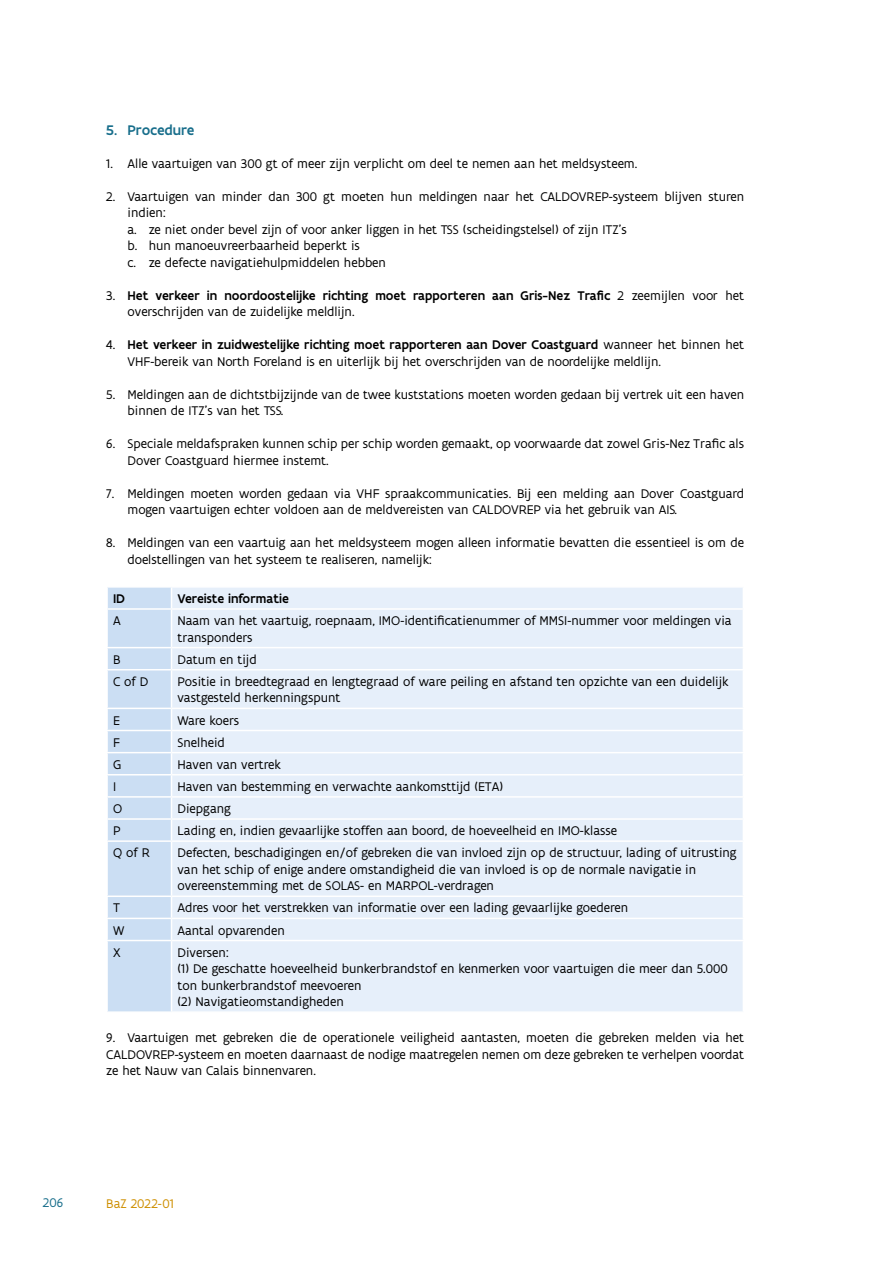
<style>
.page{position:relative;width:893px;height:1263px;background:#fff}
.page>*{position:absolute;margin:0;border:0;box-sizing:border-box;transform-origin:0 0}
.t1{font:500 15px "Flanders Art Sans";letter-spacing:-.01em;color:#186e8b}
.t2{font:13.5px/16.5px "Flanders Art Sans";color:#000}
.t3{font:500 13.5px/16.5px "Flanders Art Sans";color:#000}
.t4{font:13.5px "Flanders Art Sans";letter-spacing:.005em;color:#ce8f00}
.t5{font:13.5px "Flanders Art Sans";letter-spacing:-.03em;color:#000}
.t6{font:13.5px "Flanders Art Sans";color:#186e8b}
.s1{font-weight:400}
.s2{font-weight:500}
</style>
<div class="page">
<div style="left:172px;top:588px;width:571px;height:423px;background:#e6effa"></div>
<hr style="left:171px;top:608px;width:573px;height:2px;background:#fff">
<hr style="left:171px;top:647px;width:573px;height:1px;background:#fff">
<hr style="left:171px;top:669px;width:573px;height:1px;background:#fff">
<hr style="left:171px;top:708px;width:573px;height:1px;background:#fff">
<hr style="left:171px;top:730px;width:573px;height:1px;background:#fff">
<hr style="left:171px;top:752px;width:573px;height:1px;background:#fff">
<hr style="left:171px;top:774px;width:573px;height:1px;background:#fff">
<hr style="left:171px;top:796px;width:573px;height:2px;background:#fff">
<hr style="left:171px;top:818px;width:573px;height:2px;background:#fff">
<hr style="left:171px;top:840px;width:573px;height:2px;background:#fff">
<hr style="left:171px;top:895px;width:573px;height:2px;background:#fff">
<hr style="left:171px;top:918px;width:573px;height:1px;background:#fff">
<svg style="left:107px;top:587px;width:64px;height:424px;background:#cee0f3"></svg>
<hr style="left:106px;top:940px;width:65px;height:1px;background:#fff">
<hr style="left:106px;top:941px;width:2px;height:70px;background:#fff">
<hr style="left:171px;top:940px;width:573px;height:1px;background:#fff">
<p class="t1" style="left:106px;top:120px;width:90px">5. Procedure</p>
<p class="t2" style="left:106px;top:155px;width:533px">1. Alle vaartuigen van 300 gt of meer zijn verplicht om deel te nemen aan het meldsysteem.</p>
<p class="t2" style="left:128px;top:188px;width:618px;text-indent:-21px">2. Vaartuigen van minder dan 300 gt moeten hun meldingen naar het CALDOVREP-systeem blijven sturen indien:<br>a. ze niet onder bevel zijn of voor anker liggen in het TSS (scheidingstelsel) of zijn ITZ’s<br>b. hun manoeuvreerbaarheid beperkt is<br>c. ze defecte navigatiehulpmiddelen hebben</p>
<p class="t3" style="left:128px;top:287px;width:618px;text-indent:-21px"><span class="s1">3.</span> Het verkeer in noordoostelijke richting moet rapporteren aan Gris-Nez Trafic <span class="s1">2 zeemijlen voor het overschrijden van de zuidelijke meldlijn.</span></p>
<p class="t2" style="left:128px;top:337px;width:618px;text-indent:-21px">4. <span class="s2">Het verkeer in zuidwestelijke richting moet rapporteren aan Dover Coastguard</span> wanneer het binnen het<br>VHF-bereik van North Foreland is en uiterlijk bij het overschrijden van de noordelijke meldlijn.</p>
<p class="t2" style="left:128px;top:386px;width:618px;text-indent:-21px">5. Meldingen aan de dichtstbijzijnde van de twee kuststations moeten worden gedaan bij vertrek uit een haven binnen de ITZ’s van het TSS.</p>
<p class="t2" style="left:128px;top:436px;width:618px;text-indent:-21px">6. Speciale meldafspraken kunnen schip per schip worden gemaakt, op voorwaarde dat zowel Gris-Nez Trafic als<br>Dover Coastguard hiermee instemt.</p>
<p class="t2" style="left:128px;top:485px;width:618px;text-indent:-21px">7. Meldingen moeten worden gedaan via VHF spraakcommunicaties. Bij een melding aan Dover Coastguard mogen vaartuigen echter voldoen aan de meldvereisten van CALDOVREP via het gebruik van AIS.</p>
<p class="t2" style="left:128px;top:535px;width:618px;text-indent:-21px">8. Meldingen van een vaartuig aan het meldsysteem mogen alleen informatie bevatten die essentieel is om de doelstellingen van het systeem te realiseren, namelijk:</p>
<p class="t3" style="left:113px;top:590px;width:14px">ID</p>
<p class="t3" style="left:177px;top:590px;width:113px">Vereiste informatie</p>
<p class="t2" style="left:113px;top:613px;width:9px">A</p>
<p class="t2" style="left:177px;top:613px;width:556px">Naam van het vaartuig, roepnaam, IMO-identificatienummer of MMSI-nummer voor meldingen via transponders</p>
<p class="t2" style="left:113px;top:651px;width:9px">B</p>
<p class="t2" style="left:177px;top:651px;width:81px">Datum en tijd</p>
<p class="t2" style="left:113px;top:673px;width:37px">C of D</p>
<p class="t2" style="left:177px;top:673px;width:553px">Positie in breedtegraad en lengtegraad of ware peiling en afstand ten opzichte van een duidelijk vastgesteld herkenningspunt</p>
<p class="t2" style="left:113px;top:712px;width:8px">E</p>
<p class="t5" style="left:177px;top:712px;width:63px">Ware koers</p>
<p class="t2" style="left:113px;top:734px;width:8px">F</p>
<p class="t2" style="left:177px;top:734px;width:49px">Snelheid</p>
<p class="t2" style="left:113px;top:756px;width:10px">G</p>
<p class="t2" style="left:177px;top:756px;width:105px">Haven van vertrek</p>
<p class="t2" style="left:113px;top:778px;width:5px">I</p>
<p class="t2" style="left:177px;top:778px;width:327px">Haven van bestemming en verwachte aankomsttijd (ETA)</p>
<p class="t2" style="left:113px;top:800px;width:11px">O</p>
<p class="t2" style="left:177px;top:800px;width:55px">Diepgang</p>
<p class="t2" style="left:113px;top:823px;width:9px">P</p>
<p class="t2" style="left:177px;top:823px;width:441px">Lading en, indien gevaarlijke stoffen aan boord, de hoeveelheid en IMO-klasse</p>
<p class="t2" style="left:113px;top:845px;width:38px">Q of R</p>
<p class="t2" style="left:177px;top:845px;width:561px">Defecten, beschadigingen en/of gebreken die van invloed zijn op de structuur, lading of uitrusting van het schip of enige andere omstandigheid die van invloed is op de normale navigatie in overeenstemming met de SOLAS- en MARPOL-verdragen</p>
<p class="t2" style="left:113px;top:900px;width:8px">T</p>
<p class="t2" style="left:177px;top:900px;width:452px">Adres voor het verstrekken van informatie over een lading gevaarlijke goederen</p>
<p class="t2" style="left:113px;top:922px;width:13px">W</p>
<p class="t2" style="left:177px;top:922px;width:109px">Aantal opvarenden</p>
<p class="t2" style="left:113px;top:944px;width:9px">X</p>
<p class="t2" style="left:177px;top:944px;width:552px">Diversen:<br>(1) De geschatte hoeveelheid bunkerbrandstof en kenmerken voor vaartuigen die meer dan 5.000 ton bunkerbrandstof meevoeren<br>(2) Navigatieomstandigheden</p>
<p class="t2" style="left:106px;top:1030px;width:639px;text-align:justify">9. Vaartuigen met gebreken die de operationele veiligheid aantasten, moeten die gebreken melden via het CALDOVREP-systeem en moeten daarnaast de nodige maatregelen nemen om deze gebreken te verhelpen voordat ze het Nauw van Calais binnenvaren.</p>
<p class="t6" style="left:43px;top:1194px;width:22px">206</p>
<p class="t4" style="left:106px;top:1195px;width:69px">BaZ 2022-01</p>
</div>
